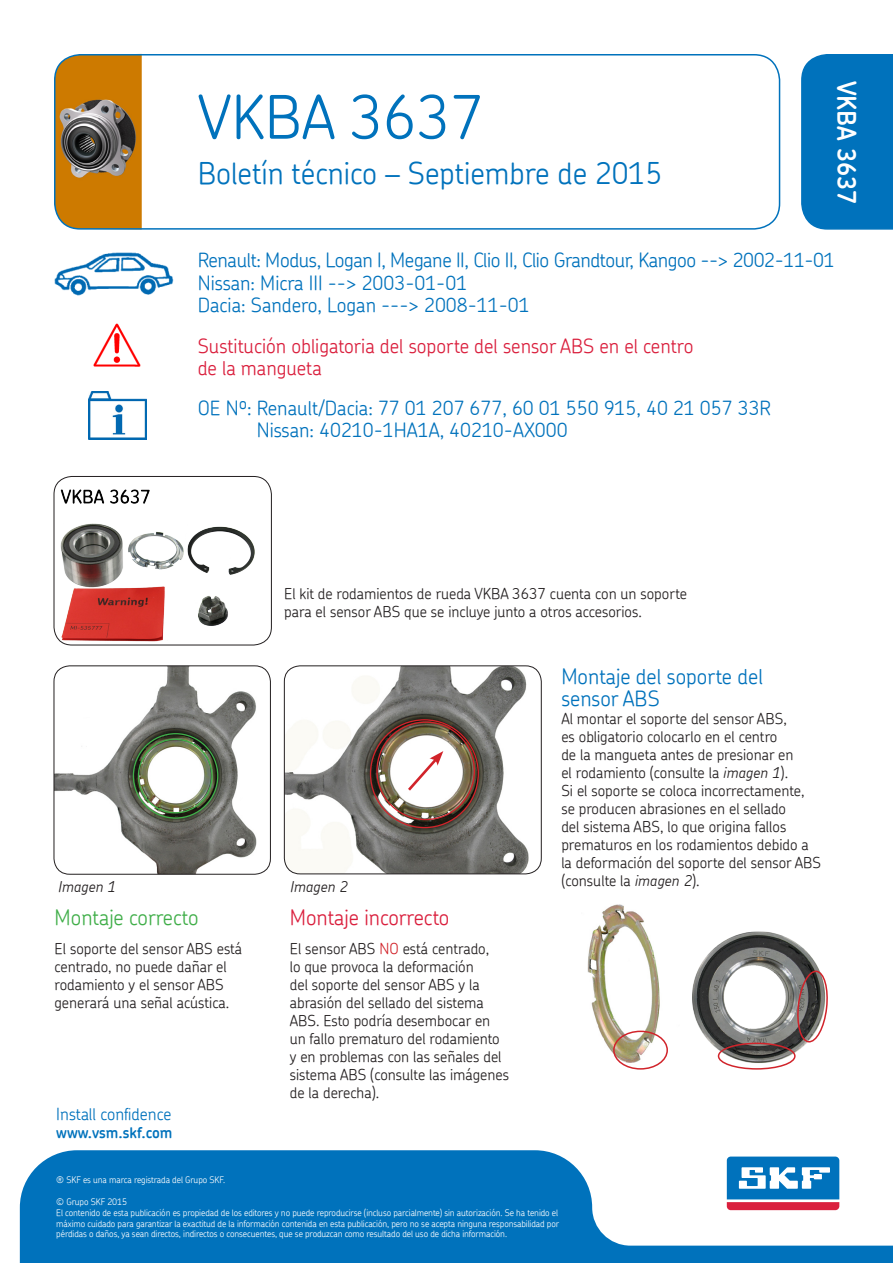
<style>
.page{position:relative;width:893px;height:1263px;background:#fff}
.page>*{position:absolute;margin:0;border:0;box-sizing:border-box;transform-origin:0 0}
.aa_title{font:300 60px "SKF Chevin";color:#0072bc}
.ab_subtitle{font:300 30px "SKF Chevin";color:#0072bc}
.ac_code_side{font:600 25.5px "SKF Chevin";color:#fff}
.ag_blue_head{font:300 21px/22.5px "SKF Chevin";color:#0072bc}
.aj_red_head{font:300 21px "SKF Chevin";color:#da1f3d}
.ai_green_head{font:300 21px "SKF Chevin";color:#40ae49}
.ad_blue{font:300 19.5px/22.5px "SKF Chevin";color:#0072bc}
.ad_blue-2{font:300 19.5px "SKF Chevin";letter-spacing:-.02em;color:#0072bc}
.ae_red{font:300 19.5px/22.5px "SKF Chevin";color:#da1f3d}
.t1{font:300 16.5px "SKF Chevin";color:#0072bc}
.af_body{font:300 15px/18px "SKF Chevin";color:#231f20}
.t2{font:600 15px "SKF Chevin";color:#0072bc}
.ah_italic{font:italic 300 15px "SKF Chevin";color:#231f20}
.t3{font:300 9px/10.8px "SKF Chevin";letter-spacing:-.01em;color:#fff;text-align:justify}
.s1{font-style:italic}
.s2{color:#d1232a}
</style>
<div class="page">
<img style="left:55px;top:54px;width:87px;height:175px">
<div style="left:54px;top:54px;width:726px;height:176px;border:2px solid #0072bc;border-radius:26px"></div>
<img style="left:54px;top:253px;width:119px;height:43px">
<img style="left:93px;top:323px;width:48px;height:44px">
<img style="left:88px;top:392px;width:59px;height:47px">
<div style="left:801px;top:54px;width:92px;height:176px;background:#0072bc"></div>
<img style="left:54px;top:487px;width:217px;height:158px">
<div style="left:54px;top:476px;width:218px;height:169px;border:1px solid #231f20;border-radius:18px"></div>
<img style="left:54px;top:666px;width:216px;height:208px">
<div style="left:54px;top:666px;width:217px;height:208px;border:1px solid #231f20;border-radius:16px"></div>
<img style="left:284px;top:666px;width:257px;height:208px">
<div style="left:284px;top:666px;width:257px;height:208px;border:1px solid #231f20;border-radius:16px"></div>
<svg style="left:405px;top:751px;width:38px;height:42px"></svg>
<div style="left:138px;top:739px;width:75px;height:74px;border:1px solid #40ae49;border-radius:50%"></div>
<img style="left:587px;top:904px;width:81px;height:164px">
<div style="left:613px;top:1030px;width:55px;height:39px;border:2px solid #d1232a;border-radius:50%"></div>
<img style="left:692px;top:931px;width:127px;height:137px">
<svg style="left:796px;top:969px;width:32px;height:75px;background:#827271"></svg>
<div style="left:718px;top:1042px;width:78px;height:27px;border:2px solid #d1232a;border-radius:50%"></div>
<svg style="left:20px;top:1150px;width:873px;height:113px;fill:#0072bc"></svg>
<svg style="left:724px;top:1154px;width:118px;height:59px"></svg>
<svg style="left:727px;top:1156px;width:112px;height:54px"></svg>
<p class="aa_title" style="left:198px;top:78px;width:288px">VKBA 3637</p>
<p class="ab_subtitle" style="left:198px;top:154px;width:466px">Boletín técnico – Septiembre de 2015</p>
<p class="ac_code_side" style="left:863px;top:81px;width:126px;rotate:90deg">VKBA 3637</p>
<p class="ad_blue-2" style="left:198px;top:247px;width:638px">Renault: Modus, Logan I, Megane II, Clio II, Clio Grandtour, Kangoo --&gt; 2002-11-01</p>
<p class="ad_blue" style="left:198px;top:271px;width:271px">Nissan: Micra III --&gt; 2003-01-01</p>
<p class="ad_blue" style="left:198px;top:293px;width:333px">Dacia: Sandero, Logan ---&gt; 2008-11-01</p>
<p class="ae_red" style="left:198px;top:334px;width:497px">Sustitución obligatoria del soporte del sensor ABS en el centro de la mangueta</p>
<p class="ad_blue" style="left:257px;top:396px;width:516px;text-indent:-59px">OE Nº: Renault/Dacia: 77 01 207 677, 60 01 550 915, 40 21 057 33R<br>Nissan: 40210-1HA1A, 40210-AX000</p>
<p class="af_body" style="left:284px;top:584px;width:404px">El kit de rodamientos de rueda VKBA 3637 cuenta con un soporte para el sensor ABS que se incluye junto a otros accesorios.</p>
<p class="ag_blue_head" style="left:561px;top:665px;width:203px">Montaje del soporte del sensor ABS</p>
<p class="af_body" style="left:561px;top:710px;width:261px">Al montar el soporte del sensor ABS,<br>es obligatorio colocarlo en el centro<br>de la mangueta antes de presionar en<br>el rodamiento (consulte la <span class="s1">imagen 1</span>).<br>Si el soporte se coloca incorrectamente, se producen abrasiones en el sellado<br>del sistema ABS, lo que origina fallos prematuros en los rodamientos debido a la deformación del soporte del sensor ABS (consulte la <span class="s1">imagen 2</span>).</p>
<p class="ah_italic" style="left:58px;top:877px;width:59px">Imagen 1</p>
<p class="ah_italic" style="left:290px;top:877px;width:59px">Imagen 2</p>
<p class="aj_red_head" style="left:290px;top:904px;width:161px">Montaje incorrecto</p>
<p class="af_body" style="left:290px;top:939px;width:221px">El sensor ABS <span class="s2">NO</span> está centrado,<br>lo que provoca la deformación<br>del soporte del sensor ABS y la abrasión del sellado del sistema<br>ABS. Esto podría desembocar en un fallo prematuro del rodamiento y en problemas con las señales del sistema ABS (consulte las imágenes de la derecha).</p>
<p class="t1" style="left:56px;top:1103px;width:117px">Install confidence</p>
<p class="t2" style="left:56px;top:1123px;width:118px">www.vsm.skf.com</p>
<p class="t3" style="left:56px;top:1174px;width:170px">® SKF es una marca registrada del Grupo SKF.</p>
<p class="t3" style="left:56px;top:1196px;width:72px">© Grupo SKF 2015</p>
<p class="t3" style="left:56px;top:1207px;width:504px">El contenido de esta publicación es propiedad de los editores y no puede reproducirse (incluso parcialmente) sin autorización. Se ha tenido el máximo cuidado para garantizar la exactitud de la información contenida en esta publicación, pero no se acepta ninguna responsabilidad por pérdidas o daños, ya sean directos, indirectos o consecuentes, que se produzcan como resultado del uso de dicha información.</p>
<p class="ai_green_head" style="left:55px;top:904px;width:145px">Montaje correcto</p>
<p class="af_body" style="left:55px;top:939px;width:189px">El soporte del sensor ABS está centrado, no puede dañar el rodamiento y el sensor ABS generará una señal acústica.</p>
</div>
